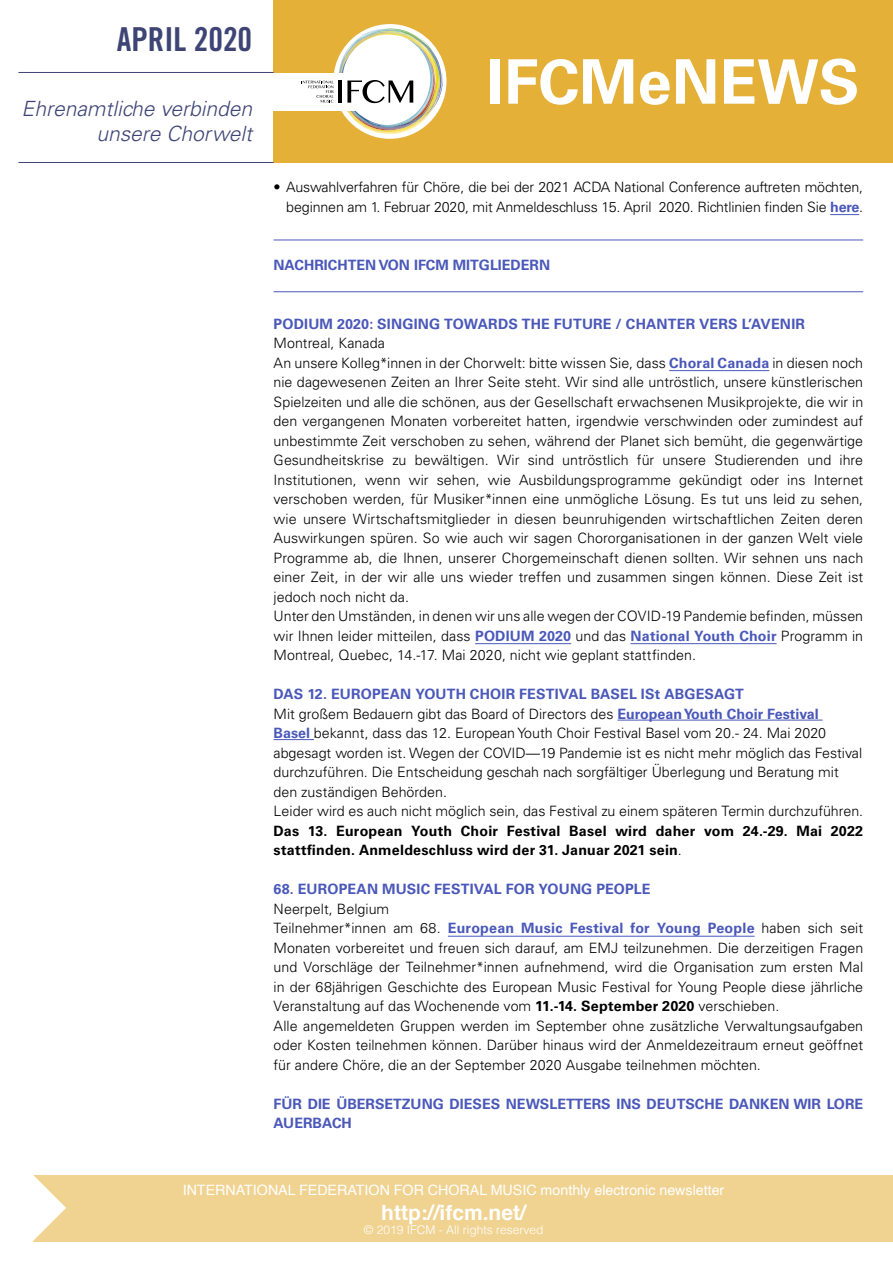
<style>
.page{position:relative;width:893px;height:1263px;background:#fff}
.page>*{position:absolute;margin:0;border:0;box-sizing:border-box;transform-origin:0 0}
.t1{font:700 61.5px "Univers LT Std";color:#fff}
.t2{font:33px "Trade Gothic LT Std Bd Cn 20";color:#3e4575}
.t3{font:italic 300 21px/25.2px "Univers LT Std";color:#3e4575;text-align:right}
.t4{font:700 21px "Helvetica";color:#fff}
.t5{font:300 14.25px/19.5px "Univers LT Std";color:#000}
.t6{font:700 14.25px/19.5px "Univers LT Std";color:#4a58ba}
.t7{font:700 14.25px/19.5px "Univers LT Std";letter-spacing:.015em;color:#000}
.t8{font:14.25px "Helvetica";color:#fff}
.t9{font:300 12px "Helvetica";color:#fff}
.s1{font-weight:700;color:#4a58ba}
.s2{font-weight:300}
.s3{font-weight:700}
</style>
<div class="page">
<div style="left:33px;top:1176px;width:860px;height:66px;background:#f0d391"></div>
<svg style="left:33px;top:1175px;width:33px;height:66px"></svg>
<svg style="left:830px;top:214px;width:29px;height:1px"></svg>
<hr style="left:274px;top:240px;width:589px;height:1px;background:#4a58ba">
<hr style="left:274px;top:291px;width:589px;height:1px;background:#4a58ba">
<hr style="left:669px;top:370px;width:100px;height:1px;background:#4a58ba">
<hr style="left:475px;top:643px;width:96px;height:1px;background:#4a58ba">
<hr style="left:630px;top:643px;width:146px;height:1px;background:#4a58ba">
<hr style="left:617px;top:720px;width:206px;height:1px;background:#4a58ba">
<hr style="left:274px;top:739px;width:40px;height:1px;background:#4a58ba">
<hr style="left:448px;top:936px;width:307px;height:1px;background:#4a58ba">
<div style="left:274px;top:0;width:619px;height:163px;background:#e4b038"></div>
<div style="left:333px;top:24px;width:113px;height:115px;background:#fff;border-radius:50%"></div>
<div style="left:270px;top:73px;width:117px;height:38px;background:#fff"></div>
<svg style="left:302px;top:29px;width:141px;height:105px"></svg>
<hr style="left:18px;top:72px;width:256px;height:1px;background:#3e4575">
<hr style="left:18px;top:162px;width:256px;height:1px;background:#3e4575">
<h2 class="t2" style="left:117px;top:19px;width:137px">APRIL 2020</h2>
<h3 class="t3" style="left:22px;top:96px;width:232px">Ehrenamtliche verbinden unsere Chorwelt</h3>
<h1 class="t1" style="left:487px;top:46px;width:374px">IFCMeNEWS</h1>
<p class="t5" style="left:274px;top:177px;width:591px;text-align:right">• Auswahlverfahren für Chöre, die bei der 2021 ACDA National Conference auftreten möchten, beginnen am 1. Februar 2020, mit Anmeldeschluss 15. April 2020. Richtlinien finden Sie <span class="s1">here</span>.</p>
<p class="t6" style="left:274px;top:255px;width:278px">NACHRICHTEN VON IFCM MITGLIEDERN</p>
<p class="t6" style="left:274px;top:314px;width:533px">PODIUM 2020: SINGING TOWARDS THE FUTURE / CHANTER VERS L’AVENIR</p>
<p class="t5" style="left:274px;top:333px;width:591px">Montreal, Kanada<br>An unsere Kolleg*innen in der Chorwelt: bitte wissen Sie, dass <span class="s1">Choral Canada</span> in diesen noch nie dagewesenen Zeiten an Ihrer Seite steht. Wir sind alle untröstlich, unsere künstlerischen Spielzeiten und alle die schönen, aus der Gesellschaft erwachsenen Musikprojekte, die wir in den vergangenen Monaten vorbereitet hatten, irgendwie verschwinden oder zumindest auf unbestimmte Zeit verschoben zu sehen, während der Planet sich bemüht, die gegenwärtige Gesundheitskrise zu bewältigen. Wir sind untröstlich für unsere Studierenden und ihre Institutionen, wenn wir sehen, wie Ausbildungsprogramme gekündigt oder ins Internet verschoben werden, für Musiker*innen eine unmögliche Lösung. Es tut uns leid zu sehen, wie unsere Wirtschaftsmitglieder in diesen beunruhigenden wirtschaftlichen Zeiten deren Auswirkungen spüren. So wie auch wir sagen Chororganisationen in der ganzen Welt viele Programme ab, die Ihnen, unserer Chorgemeinschaft dienen sollten. Wir sehnen uns nach einer Zeit, in der wir alle uns wieder treffen und zusammen singen können. Diese Zeit ist jedoch noch nicht da.<br>Unter den Umständen, in denen wir uns alle wegen der COVID-19 Pandemie befinden, müssen wir Ihnen leider mitteilen, dass <span class="s1">PODIUM 2020</span> und das <span class="s1">National Youth Choir</span> Programm in Montreal, Quebec, 14.-17. Mai 2020, nicht wie geplant stattfinden.</p>
<p class="t5" style="left:274px;top:684px;width:591px"><span class="s1">DAS 12. EUROPEAN YOUTH CHOIR FESTIVAL BASEL ISt ABGESAGT<br></span>Mit großem Bedauern gibt das Board of Directors des <span class="s1">European Youth Choir Festival<br>Basel</span> bekannt, dass das 12. European Youth Choir Festival Basel vom 20.- 24. Mai 2020 abgesagt worden ist. Wegen der COVID—19 Pandemie ist es nicht mehr möglich das Festival durchzuführen. Die Entscheidung geschah nach sorgfältiger Überlegung und Beratung mit den zuständigen Behörden.<br>Leider wird es auch nicht möglich sein, das Festival zu einem späteren Termin durchzuführen.</p>
<p class="t7" style="left:274px;top:821px;width:591px">Das 13. European Youth Choir Festival Basel wird daher vom 24.-29. Mai 2022 stattfinden. Anmeldeschluss wird der 31. Januar 2021 sein<span class="s2">.</span></p>
<p class="t6" style="left:274px;top:879px;width:378px">68. EUROPEAN MUSIC FESTIVAL FOR YOUNG PEOPLE</p>
<p class="t5" style="left:274px;top:899px;width:591px">Neerpelt, Belgium<br>Teilnehmer*innen am 68. <span class="s1">European Music Festival for Young People</span> haben sich seit Monaten vorbereitet und freuen sich darauf, am EMJ teilzunehmen. Die derzeitigen Fragen und Vorschläge der Teilnehmer*innen aufnehmend, wird die Organisation zum ersten Mal in der 68jährigen Geschichte des European Music Festival for Young People diese jährliche Veranstaltung auf das Wochenende vom <span class="s3">11.-14. September 2020</span> verschieben.<br>Alle angemeldeten Gruppen werden im September ohne zusätzliche Verwaltungsaufgaben oder Kosten teilnehmen können. Darüber hinaus wird der Anmeldezeitraum erneut geöffnet für andere Chöre, die an der September 2020 Ausgabe teilnehmen möchten.</p>
<p class="t6" style="left:274px;top:1094px;width:591px">FÜR DIE ÜBERSETZUNG DIESES NEWSLETTERS INS DEUTSCHE DANKEN WIR LORE<br>AUERBACH</p>
<p class="t8" style="left:183px;top:1178px;width:543px">INTERNATIONAL FEDERATION FOR CHORAL MUSIC monthly electronic newsletter</p>
<h3 class="t4" style="left:381px;top:1195px;width:146px">http://ifcm.net/</h3>
<p class="t9" style="left:364px;top:1220px;width:181px">© 2019 IFCM - All rights reserved</p>
</div>
